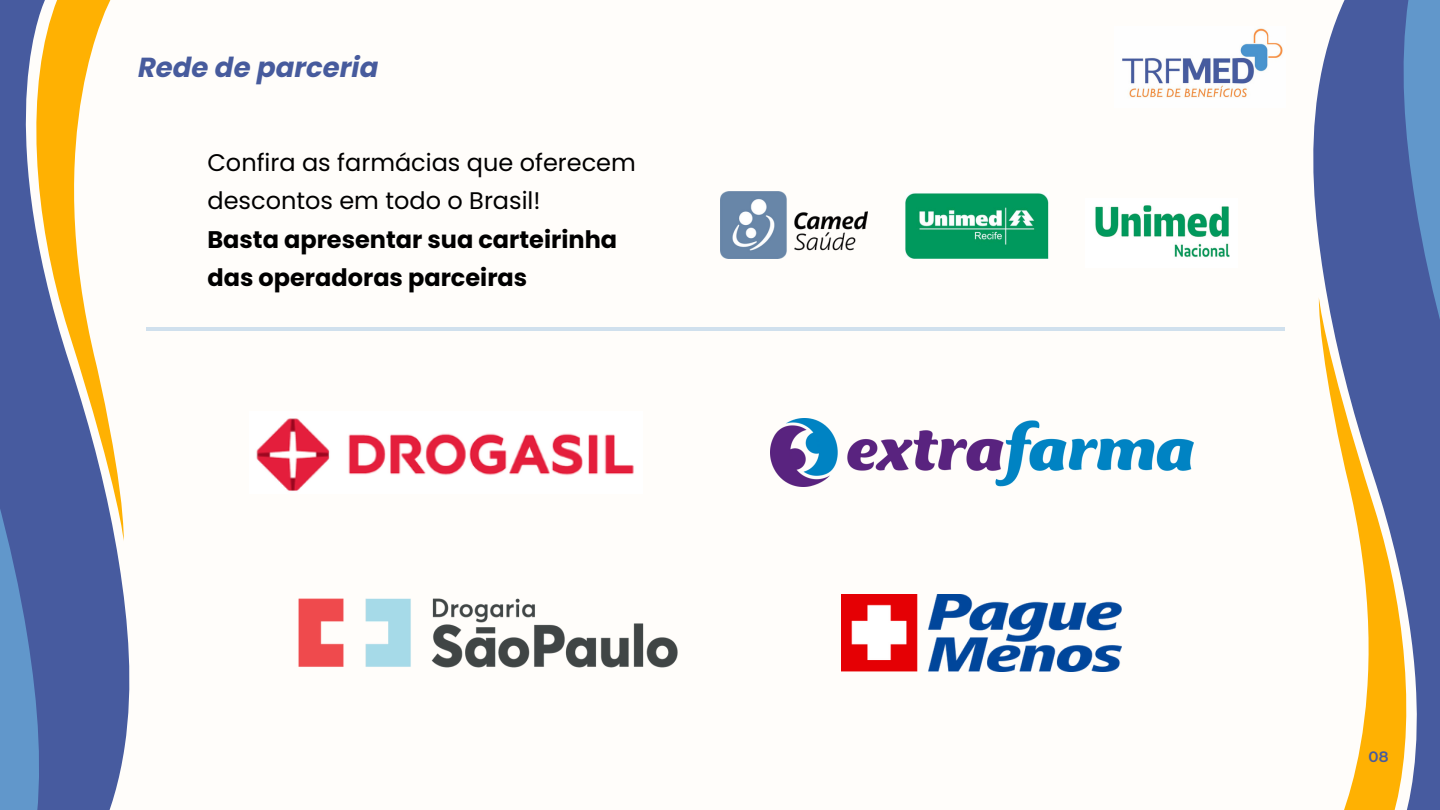
<style>
.page{position:relative;width:1440px;height:810px;background:#fffdfa}
.page>*{position:absolute;margin:0;border:0;box-sizing:border-box;transform-origin:0 0}
.t1{font:italic 700 27.5px "Poppins";color:#475b9d}
.t2{font:24px/38.2px "Poppins";color:#000}
.t3{font:700 24px/38.2px "Poppins";color:#000}
.t4{font:600 15px "Montserrat";color:#475b9d}
</style>
<div class="page">
<img style="left:1122px;top:28px;width:161px;height:70px">
<svg style="left:0;top:0;width:130px;height:810px;background:#5f70aa"></svg>
<svg style="left:0;top:496px;width:44px;height:314px;background:#5780ba"></svg>
<svg style="left:23px;top:0;width:101px;height:542px"></svg>
<svg style="left:1313px;top:0;width:127px;height:810px;fill:#475b9f"></svg>
<svg style="left:1399px;top:0;width:41px;height:343px;background:#5780ba"></svg>
<svg style="left:1319px;top:297px;width:100px;height:513px"></svg>
<img style="left:842px;top:595px;width:280px;height:76px">
<img style="left:256px;top:418px;width:378px;height:73px">
<img style="left:770px;top:418px;width:423px;height:69px">
<img style="left:298px;top:598px;width:380px;height:70px">
<img style="left:720px;top:191px;width:148px;height:67px">
<img style="left:906px;top:193px;width:142px;height:65px">
<img style="left:1095px;top:205px;width:135px;height:53px">
<hr style="left:146px;top:327px;width:1139px;height:4px;background:#d0e0ed">
<p class="t1" style="left:138px;top:48px;width:242px">Rede de parceria</p>
<p class="t2" style="left:207px;top:144px;width:430px">Confira as farmácias que oferecem descontos em todo o Brasil!</p>
<p class="t3" style="left:207px;top:220px;width:411px">Basta apresentar sua carteirinha das operadoras parceiras</p>
<p class="t4" style="left:1368px;top:747px;width:22px">08</p>
</div>
